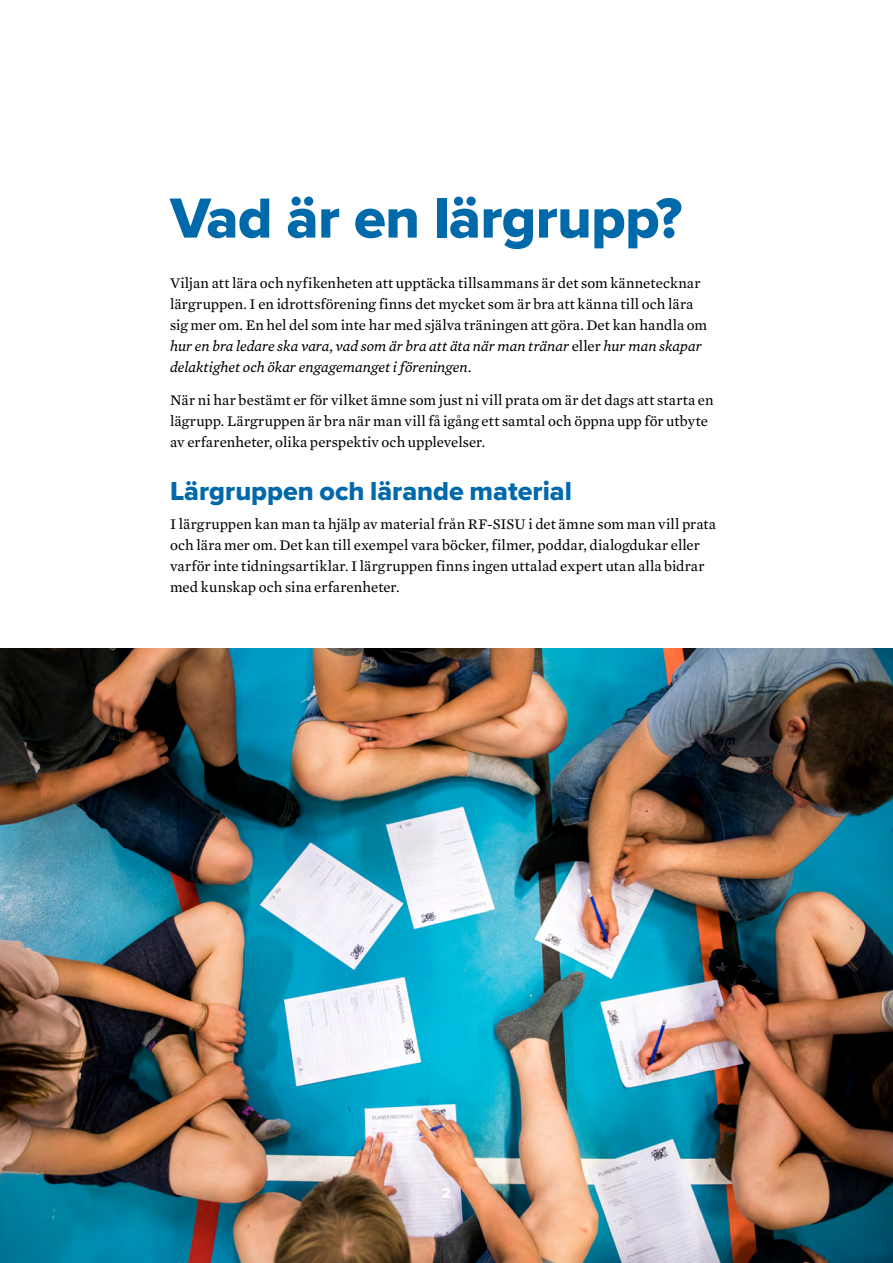
<style>
.page{position:relative;width:893px;height:1263px;background:#fff}
.page>*{position:absolute;margin:0;border:0;box-sizing:border-box;transform-origin:0 0}
.t1{font:58.5px "Proxima Nova Extrabld";letter-spacing:-.01em;color:#0069a9}
.t2{font:27px "Proxima Nova Extrabld";color:#0069a9}
.t3{font:15px/21px "Mercury Text G2";letter-spacing:.005em;color:#000}
.t4{font:italic 15px/21px "Mercury Text G3";color:#000}
.t5{font:15px "Proxima Nova Extrabld";color:#fff}
.s1{font-family:"Mercury Text G2";font-style:normal}
</style>
<div class="page">
<img style="left:0;top:648px;width:893px;height:615px">
<h1 class="t1" style="left:170px;top:174px;width:514px">Vad är en lärgrupp?</h1>
<p class="t3" style="left:170px;top:272px;width:539px">Viljan att lära och nyfikenheten att upptäcka tillsammans är det som kännetecknar lärgruppen. I en idrottsförening finns det mycket som är bra att känna till och lära sig mer om. En hel del som inte har med själva träningen att göra. Det kan handla om</p>
<p class="t4" style="left:170px;top:335px;width:533px">hur en bra ledare ska vara<span class="s1">,</span> vad som är bra att äta när man tränar <span class="s1">eller</span> hur man skapar delaktighet och ökar engagemanget i föreningen.</p>
<p class="t3" style="left:170px;top:390px;width:545px">När ni har bestämt er för vilket ämne som just ni vill prata om är det dags att starta en lägrupp. Lärgruppen är bra när man vill få igång ett samtal och öppna upp för utbyte av erfarenheter, olika perspektiv och upplevelser.</p>
<h2 class="t2" style="left:170px;top:470px;width:403px">Lärgruppen och lärande material</h2>
<p class="t3" style="left:170px;top:514px;width:547px">I lärgruppen kan man ta hjälp av material från RF-SISU i det ämne som man vill prata och lära mer om. Det kan till exempel vara böcker, filmer, poddar, dialogdukar eller varför inte tidningsartiklar. I lärgruppen finns ingen uttalad expert utan alla bidrar med kunskap och sina erfarenheter.</p>
<p class="t5" style="left:442px;top:1182px;width:11px">2</p>
</div>
